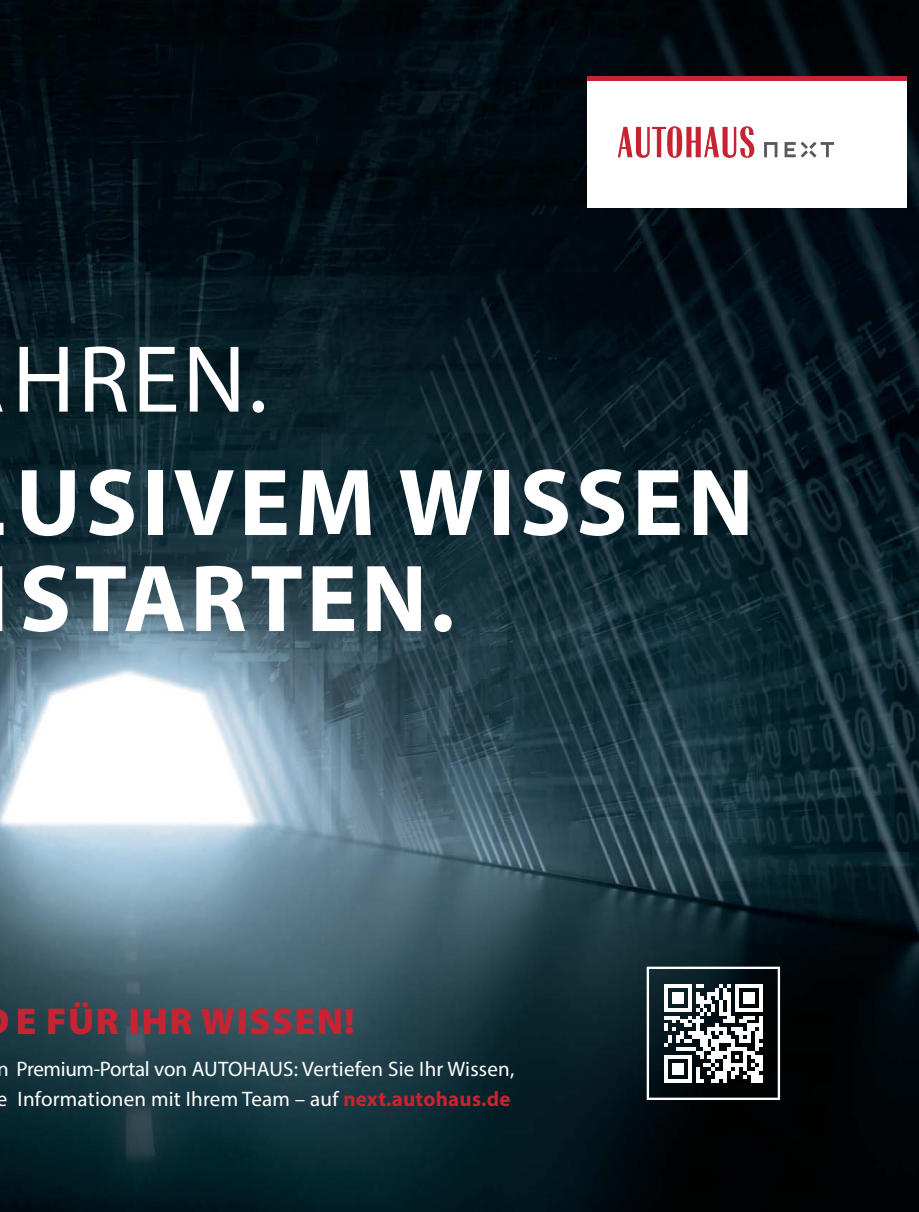
<style>
.page{position:relative;width:919px;height:1212px;background:#fff}
.page>*{position:absolute;margin:0;border:0;box-sizing:border-box;transform-origin:0 0}
.t1{font:700 96px/96px "Myriad Pro";letter-spacing:.045em;color:#fff}
.t2{font:96px "Myriad Pro";color:#fff}
.t3{font:900 37.5px "Myriad Pro";letter-spacing:.04em;color:#c62433}
.t4{font:21px/30px "Myriad Pro";letter-spacing:.01em;color:#fff}
.s1{font-weight:700;color:#c62433}
</style>
<div class="page">
<img style="left:0;top:0;width:918px;height:1212px">
<div style="left:587px;top:77px;width:319px;height:131px;background:#fff"></div>
<hr style="left:587px;top:77px;width:319px;height:4px;background:#c62433">
<svg style="left:617px;top:126px;width:137px;height:32px"></svg>
<svg style="left:764px;top:142px;width:13px;height:15px"></svg>
<svg style="left:784px;top:142px;width:50px;height:16px"></svg>
<svg style="left:646px;top:967px;width:134px;height:133px"></svg>
<hr style="left:664px;top:1079px;width:27px;height:4px;background:#fff">
<div style="left:671px;top:1063px;width:12px;height:12px;background:#fff"></div>
<h1 class="t2" style="left:12px;top:343px;width:257px">HREN.</h1>
<h1 class="t1" style="left:16px;top:454px;width:739px">USIVEM WISSEN<br>STARTEN.</h1>
<h2 class="t3" style="left:16px;top:999px;width:340px">E FÜR IHR WISSEN!</h2>
<p class="t4" style="left:-3px;top:1056px;width:519px">n Premium-Portal von AUTOHAUS: Vertiefen Sie Ihr Wissen, e Informationen mit Ihrem Team – auf <span class="s1">next.autohaus.de</span></p>
</div>
